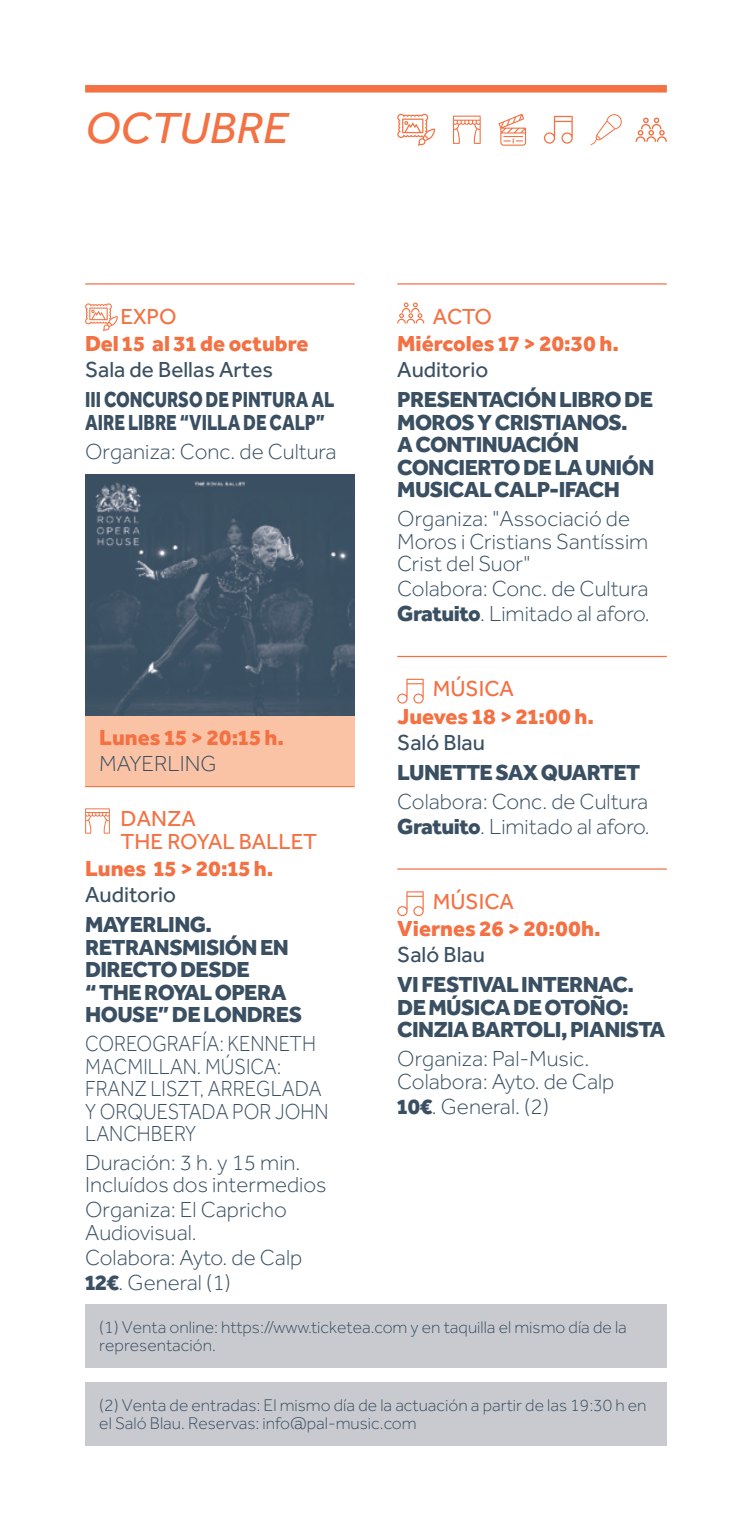
<style>
.page{position:relative;width:752px;height:1531px;background:#fff}
.page>*{position:absolute;margin:0;border:0;box-sizing:border-box;transform-origin:0 0}
.t1{font:italic 45px "Effra";color:#f37143;scale:1.05 1}
.t2{font:300 22.5px/22.5px "Effra";color:#3a5062}
.t3{font:800 22.5px/22.5px "Effra";letter-spacing:-.025em;color:#3a5062}
.t4{font:800 22.5px "Effra";color:#f37143}
.t5{font:300 22.5px/22.5px "Effra";color:#3a5062;scale:.9 1}
.t6{font:22.5px "Effra";color:#3a5062}
.t7{font:800 22.5px/22.5px "Effra";color:#3a5062;scale:.8 1}
.t8{font:22.5px/22.5px "Effra";color:#f37143}
.t9{font:300 17.5px/17.5px "Effra";color:#3a5062}
.s1{font-weight:800}
</style>
<div class="page">
<div style="left:85px;top:85px;width:581px;height:8px;background:#f37143"></div>
<svg style="left:397px;top:114px;width:38px;height:32px"></svg>
<svg style="left:453px;top:116px;width:27px;height:28px"></svg>
<svg style="left:498px;top:114px;width:28px;height:32px"></svg>
<svg style="left:543px;top:116px;width:29px;height:28px"></svg>
<svg style="left:590px;top:114px;width:32px;height:31px"></svg>
<svg style="left:635px;top:118px;width:31px;height:24px"></svg>
<hr style="left:85px;top:283px;width:269px;height:1px;background:#f37143">
<hr style="left:85px;top:786px;width:269px;height:1px;background:#f37143">
<svg style="left:85px;top:303px;width:33px;height:28px"></svg>
<svg style="left:85px;top:808px;width:25px;height:25px"></svg>
<hr style="left:397px;top:283px;width:269px;height:1px;background:#f37143">
<hr style="left:397px;top:656px;width:269px;height:1px;background:#f37143">
<hr style="left:397px;top:868px;width:269px;height:1px;background:#f37143">
<svg style="left:397px;top:302px;width:27px;height:21px"></svg>
<svg style="left:397px;top:679px;width:26px;height:24px"></svg>
<svg style="left:397px;top:891px;width:26px;height:25px"></svg>
<div style="left:85px;top:1382px;width:581px;height:64px;background:#c9cad0"></div>
<div style="left:85px;top:1304px;width:581px;height:64px;background:#c9cad0"></div>
<div style="left:85px;top:715px;width:269px;height:71px;background:#fbc3a6"></div>
<img style="left:85px;top:474px;width:269px;height:241px">
<h1 class="t1" style="left:85px;top:101px;width:194px">OCTUBRE</h1>
<p class="t8" style="left:120px;top:304px;width:57px">EXPO</p>
<p class="t4" style="left:85px;top:329px;width:225px">Del 15 al 31 de octubre</p>
<p class="t6" style="left:85px;top:357px;width:189px">Sala de Bellas Artes</p>
<p class="t7" style="left:85px;top:388px;width:313px">III CONCURSO DE PINTURA AL<br>AIRE LIBRE “VILLA DE CALP”</p>
<p class="t2" style="left:85px;top:440px;width:253px">Organiza: Conc. de Cultura</p>
<p class="t4" style="left:99px;top:723px;width:186px">Lunes 15 &gt; 20:15 h.</p>
<p class="t2" style="left:99px;top:752px;width:119px">MAYERLING</p>
<p class="t8" style="left:120px;top:807px;width:198px">DANZA<br>THE ROYAL BALLET</p>
<p class="t4" style="left:85px;top:854px;width:190px">Lunes 15 &gt; 20:15 h.</p>
<p class="t6" style="left:85px;top:882px;width:92px">Auditorio</p>
<p class="t3" style="left:85px;top:913px;width:218px">MAYERLING.<br>RETRANSMISIÓN EN<br>DIRECTO DESDE<br>“ THE ROYAL OPERA<br>HOUSE” DE LONDRES</p>
<p class="t5" style="left:85px;top:1032px;width:272px">COREOGRAFÍA: KENNETH<br>MACMILLAN. MÚSICA:<br>FRANZ LISZT, ARREGLADA<br>Y ORQUESTADA POR JOHN<br>LANCHBERY</p>
<p class="t2" style="left:85px;top:1151px;width:243px">Duración: 3 h. y 15 min.<br>Incluídos dos intermedios</p>
<p class="t2" style="left:85px;top:1198px;width:203px">Organiza: El Capricho<br>Audiovisual.</p>
<p class="t2" style="left:85px;top:1245px;width:218px;line-height:25px">Colabora: Ayto. de Calp<br><span class="s1">12€</span>. General (1)</p>
<p class="t8" style="left:432px;top:304px;width:61px">ACTO</p>
<p class="t4" style="left:397px;top:329px;width:223px">Miércoles 17 &gt; 20:30 h.</p>
<p class="t6" style="left:397px;top:357px;width:92px">Auditorio</p>
<p class="t3" style="left:397px;top:388px;width:258px">PRESENTACIÓN LIBRO DE<br>MOROS Y CRISTIANOS.<br>A CONTINUACIÓN<br>CONCIERTO DE LA UNIÓN<br>MUSICAL CALP-IFACH</p>
<p class="t2" style="left:397px;top:507px;width:252px">Organiza: "Associació de<br>Moros i Cristians Santíssim<br>Crist del Suor"</p>
<p class="t2" style="left:397px;top:576px;width:254px;line-height:25px">Colabora: Conc. de Cultura<br><span class="s1">Gratuito</span>. Limitado al aforo.</p>
<p class="t8" style="left:432px;top:677px;width:82px">MÚSICA</p>
<p class="t4" style="left:397px;top:702px;width:198px">Jueves 18 &gt; 21:00 h.</p>
<p class="t6" style="left:397px;top:729px;width:89px">Saló Blau</p>
<p class="t3" style="left:397px;top:760px;width:244px">LUNETTE SAX QUARTET</p>
<p class="t2" style="left:397px;top:788px;width:254px;line-height:25px">Colabora: Conc. de Cultura<br><span class="s1">Gratuito</span>. Limitado al aforo.</p>
<p class="t8" style="left:432px;top:889px;width:82px">MÚSICA</p>
<p class="t4" style="left:397px;top:914px;width:205px">Viernes 26 &gt; 20:00h.</p>
<p class="t6" style="left:397px;top:942px;width:89px">Saló Blau</p>
<p class="t3" style="left:397px;top:973px;width:269px">VI FESTIVAL INTERNAC.<br>DE MÚSICA DE OTOÑO:<br>CINZIA BARTOLI, PIANISTA</p>
<p class="t2" style="left:397px;top:1047px;width:218px">Organiza: Pal-Music.<br>Colabora: Ayto. de Calp</p>
<p class="t2" style="left:397px;top:1095px;width:153px"><span class="s1">10€</span>. General. (2)</p>
<p class="t9" style="left:99px;top:1318px;width:528px">(1) Venta online: https://www.ticketea.com y en taquilla el mismo día de la representación.</p>
<p class="t9" style="left:99px;top:1396px;width:548px">(2) Venta de entradas: El mismo día de la actuación a partir de las 19:30 h en el Saló Blau. Reservas: info@pal-music.com</p>
</div>
